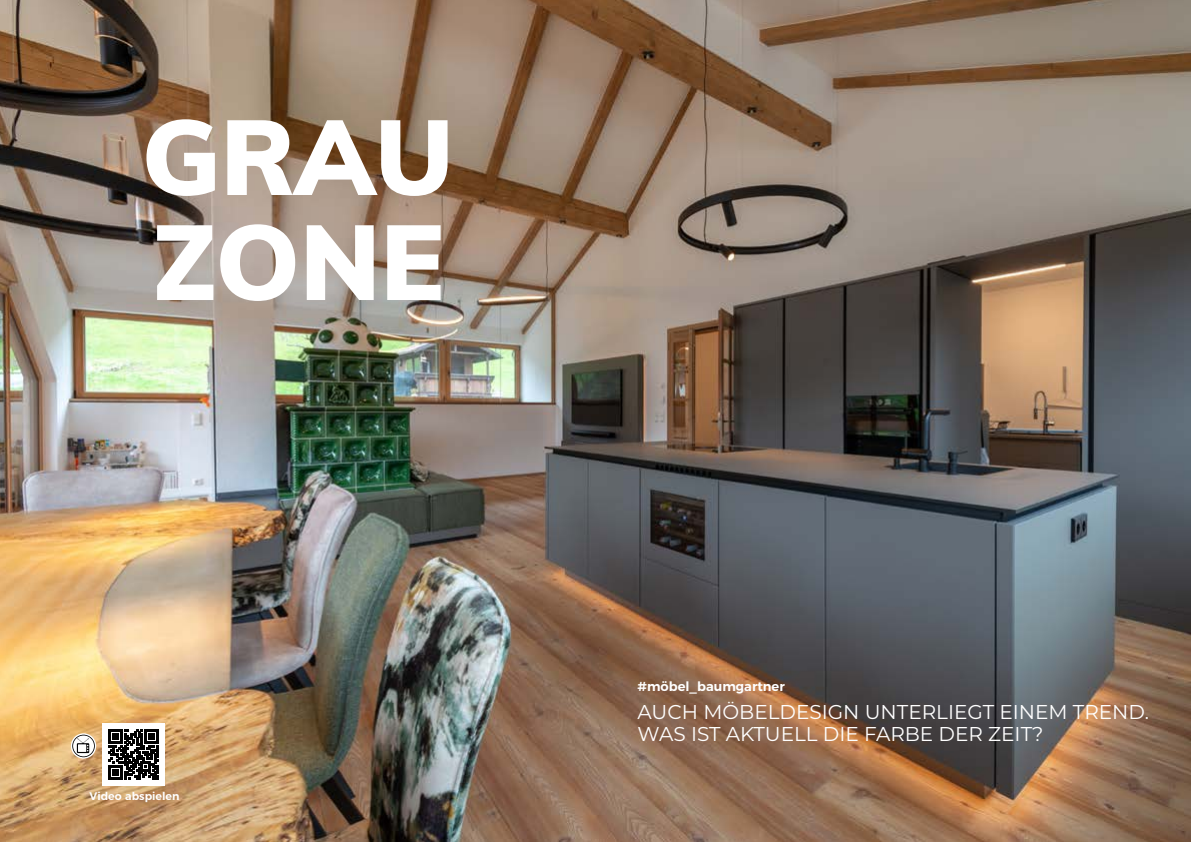
<style>
.page{position:relative;width:1191px;height:842px;background:#fff}
.page>*{position:absolute;margin:0;border:0;box-sizing:border-box;transform-origin:0 0}
.t1{font:900 105px/105px "Muli";letter-spacing:-.005em;color:#fff}
.t2{font:20px/22px "Montserrat";color:#fff}
.t3{font:600 13px "Montserrat";color:#fff}
.t4{font:600 11px "Montserrat";color:#fff}
</style>
<div class="page">
<img style="left:0;top:0;width:1191px;height:842px">
<div style="left:102px;top:723px;width:63px;height:62px;background:#fff"></div>
<svg style="left:108px;top:729px;width:50px;height:50px"></svg>
<svg style="left:71px;top:733px;width:25px;height:26px"></svg>
<svg style="left:72px;top:735px;width:23px;height:22px"></svg>
<h1 class="t1" style="left:142px;top:100px;width:313px">GRAU<br>ZONE</h1>
<p class="t4" style="left:90px;top:787px;width:91px">Video abspielen</p>
<p class="t3" style="left:637px;top:676px;width:149px">#möbel_baumgartner</p>
<p class="t2" style="left:637px;top:700px;width:513px">AUCH MÖBELDESIGN UNTERLIEGT EINEM TREND.<br>WAS IST AKTUELL DIE FARBE DER ZEIT?</p>
</div>
